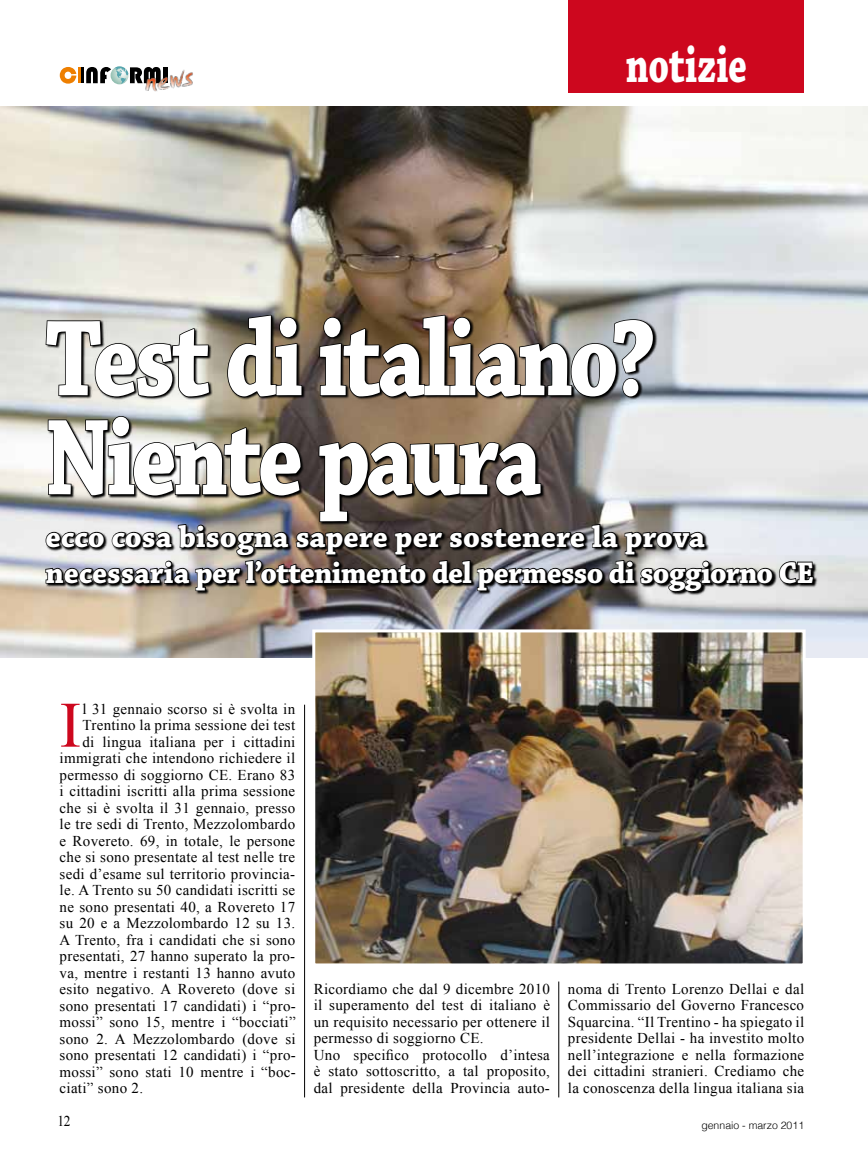
<style>
.page{position:relative;width:868px;height:1157px;background:#fff}
.page>*{position:absolute;margin:0;border:0;box-sizing:border-box;transform-origin:0 0}
.t1{font:700 114px/99px "Chaparral Pro";letter-spacing:-.045em;color:#fff;scale:.8 1}
.t2{font:64.8px "Times New Roman";color:#cd071e}
.t3{font:700 54px "Chaparral Pro";letter-spacing:-.005em;color:#fff;scale:.7 1}
.t4{font:700 31.5px/36px "Chaparral Pro";letter-spacing:-.005em;color:#fff}
.t5{font:15px/16.5px "Times New Roman";letter-spacing:.02em;color:#000}
.t6{font:15px "Times New Roman";letter-spacing:.02em;color:#000;scale:.9 1}
.t7{font:300 10.5px "Helvetica";color:#000}
</style>
<div class="page">
<div style="left:568px;top:0;width:236px;height:93px;background:#cd071e"></div>
<div style="left:163px;top:67px;width:5px;height:16px;background:#000"></div>
<svg style="left:60px;top:66px;width:101px;height:18px"></svg>
<img style="left:142px;top:70px;width:51px;height:22px">
<hr style="left:558px;top:981px;width:1px;height:116px;background:#000">
<hr style="left:304px;top:704px;width:1px;height:393px;background:#000">
<img style="left:0;top:106px;width:867px;height:551px">
<img style="left:316px;top:633px;width:485px;height:329px">
<div style="left:312px;top:629px;width:493px;height:337px;border:3px solid #fff"></div>
<svg style="left:46px;top:315px;width:771px;height:281px;background:#bcb9b4"></svg>
<svg style="left:45px;top:320px;width:165px;height:78px;background:#656562"></svg>
<svg style="left:226px;top:314px;width:77px;height:84px;background:#312c23"></svg>
<svg style="left:318px;top:314px;width:336px;height:84px;background:#403931"></svg>
<img style="left:45px;top:415px;width:769px;height:177px">
<h3 class="t3" style="left:626px;top:33px;width:174px">notizie</h3>
<h1 class="t1" style="left:45px;top:314px;width:764px">Test di italiano?<br>Niente paura</h1>
<h3 class="t4" style="left:45px;top:520px;width:770px">ecco cosa bisogna sapere per sostenere la prova necessaria per l’ottenimento del permesso di soggiorno CE</h3>
<h2 class="t2" style="left:60px;top:681px;width:23px">I</h2>
<p class="t5" style="left:82px;top:700px;width:214px">l 31 gennaio scorso si è svolta in</p>
<p class="t5" style="left:82px;top:716px;width:214px">Trentino la prima sessione dei test</p>
<p class="t5" style="left:82px;top:733px;width:214px">di lingua italiana per i cittadini</p>
<p class="t5" style="left:60px;top:749px;width:237px">immigrati che intendono richiedere il</p>
<p class="t5" style="left:60px;top:766px;width:237px">permesso di soggiorno CE. Erano 83</p>
<p class="t5" style="left:60px;top:782px;width:237px">i cittadini iscritti alla prima sessione</p>
<p class="t5" style="left:60px;top:799px;width:237px">che si è svolta il 31 gennaio, presso</p>
<p class="t5" style="left:60px;top:815px;width:237px">le tre sedi di Trento, Mezzolombardo</p>
<p class="t5" style="left:60px;top:832px;width:237px">e Rovereto. 69, in totale, le persone</p>
<p class="t5" style="left:60px;top:848px;width:237px">che si sono presentate al test nelle tre</p>
<p class="t5" style="left:60px;top:865px;width:237px">sedi d’esame sul territorio provincia-</p>
<p class="t5" style="left:60px;top:881px;width:237px">le. A Trento su 50 candidati iscritti se</p>
<p class="t5" style="left:60px;top:898px;width:237px">ne sono presentati 40, a Rovereto 17</p>
<p class="t5" style="left:60px;top:914px;width:237px">su 20 e a Mezzolombardo 12 su 13.</p>
<p class="t5" style="left:60px;top:931px;width:237px">A Trento, fra i candidati che si sono</p>
<p class="t5" style="left:60px;top:947px;width:237px">presentati, 27 hanno superato la pro-</p>
<p class="t5" style="left:60px;top:964px;width:237px">va, mentre i restanti 13 hanno avuto</p>
<p class="t5" style="left:60px;top:980px;width:237px">esito negativo. A Rovereto (dove si</p>
<p class="t5" style="left:60px;top:997px;width:238px">sono presentati 17 candidati) i “pro-</p>
<p class="t5" style="left:60px;top:1013px;width:238px">mossi” sono 15, mentre i “bocciati”</p>
<p class="t5" style="left:60px;top:1030px;width:238px">sono 2. A Mezzolombardo (dove si</p>
<p class="t5" style="left:60px;top:1046px;width:238px">sono presentati 12 candidati) i “pro-</p>
<p class="t5" style="left:60px;top:1063px;width:238px">mossi” sono stati 10 mentre i “boc-</p>
<p class="t5" style="left:60px;top:1079px;width:85px">ciati” sono 2.</p>
<p class="t6" style="left:57px;top:1110px;width:16px">12</p>
<p class="t5" style="left:314px;top:980px;width:238px">Ricordiamo che dal 9 dicembre 2010 il superamento del test di italiano è un requisito necessario per ottenere il permesso di soggiorno CE.<br>Uno specifico protocollo d’intesa è stato sottoscritto, a tal proposito, dal presidente della Provincia auto-</p>
<p class="t5" style="left:568px;top:980px;width:238px;text-align:justify">noma di Trento Lorenzo Dellai e dal Commissario del Governo Francesco Squarcina. “Il Trentino - ha spiegato il presidente Dellai - ha investito molto nell’integrazione e nella formazione dei cittadini stranieri. Crediamo che la conoscenza della lingua italiana sia</p>
<p class="t7" style="left:701px;top:1119px;width:104px">gennaio - marzo 2011</p>
</div>
